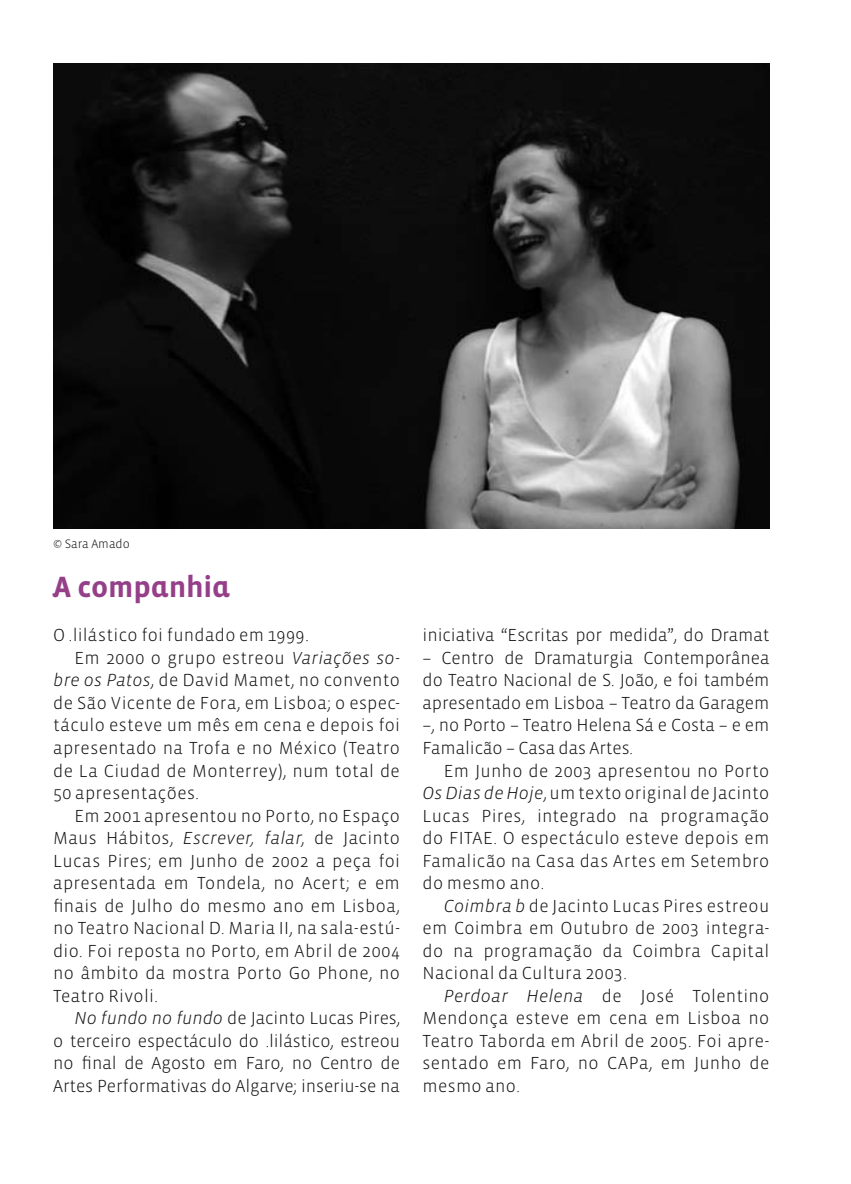
<style>
.page{position:relative;width:851px;height:1184px;background:#fff}
.page>*{position:absolute;margin:0;border:0;box-sizing:border-box;transform-origin:0 0}
.t1{font:700 30px "Vista Sans Alt";letter-spacing:-.005em;color:#953f88}
.t2{font:300 18px/22.5px "Vista Sans";letter-spacing:.015em;color:#121212;text-align:justify}
.t3{font:300 18px "Vista Sans";letter-spacing:-.005em;color:#121212}
.t4{font:300 12.5px "Vista Sans";color:#121212}
.s1{font-style:italic}
</style>
<div class="page">
<img style="left:53px;top:64px;width:716px;height:465px">
<p class="t4" style="left:53px;top:537px;width:78px">© Sara Amado</p>
<h1 class="t1" style="left:53px;top:572px;width:178px">A companhia</h1>
<p class="t2" style="left:53px;top:624px;width:257px">O .lilástico foi fundado em 1999.</p>
<p class="t2" style="left:74px;top:647px;width:327px">Em 2000 o grupo estreou <span class="s1">Variações so-</span></p>
<p class="t2" style="left:53px;top:669px;width:348px"><span class="s1">bre os Patos</span>, de David Mamet, no convento</p>
<p class="t2" style="left:53px;top:692px;width:348px">de São Vicente de Fora, em Lisboa; o espec-</p>
<p class="t2" style="left:53px;top:714px;width:348px">táculo esteve um mês em cena e depois foi</p>
<p class="t2" style="left:53px;top:737px;width:348px">apresentado na Trofa e no México (Teatro</p>
<p class="t2" style="left:53px;top:759px;width:348px">de La Ciudad de Monterrey), num total de</p>
<p class="t2" style="left:53px;top:782px;width:147px">50 apresentações.</p>
<p class="t2" style="left:74px;top:804px;width:327px">Em 2001 apresentou no Porto, no Espaço</p>
<p class="t2" style="left:53px;top:827px;width:348px">Maus Hábitos, <span class="s1">Escrever, falar</span>, de Jacinto</p>
<p class="t2" style="left:53px;top:849px;width:348px">Lucas Pires; em Junho de 2002 a peça foi</p>
<p class="t2" style="left:53px;top:872px;width:348px">apresentada em Tondela, no Acert; e em</p>
<p class="t2" style="left:53px;top:894px;width:348px">finais de Julho do mesmo ano em Lisboa,</p>
<p class="t2" style="left:53px;top:917px;width:348px">no Teatro Nacional D. Maria II, na sala-estú-</p>
<p class="t2" style="left:53px;top:939px;width:348px">dio. Foi reposta no Porto, em Abril de 2004</p>
<p class="t2" style="left:53px;top:962px;width:348px">no âmbito da mostra Porto Go Phone, no</p>
<p class="t2" style="left:53px;top:984px;width:106px">Teatro Rivoli.</p>
<p class="t3" style="left:74px;top:1008px;width:327px"><span class="s1">No fundo no fundo</span> de Jacinto Lucas Pires,</p>
<p class="t3" style="left:53px;top:1031px;width:348px">o terceiro espectáculo do .lilástico, estreou</p>
<p class="t3" style="left:53px;top:1053px;width:348px">no final de Agosto em Faro, no Centro de</p>
<p class="t3" style="left:53px;top:1076px;width:348px">Artes Performativas do Algarve; inseriu-se na</p>
<p class="t3" style="left:422px;top:626px;width:348px">iniciativa “Escritas por medida”, do Dramat</p>
<p class="t2" style="left:422px;top:647px;width:348px">– Centro de Dramaturgia Contemporânea do Teatro Nacional de S. João, e foi também apresentado em Lisboa – Teatro da Garagem –, no Porto – Teatro Helena Sá e Costa – e em Famalicão – Casa das Artes.</p>
<p class="t2" style="left:422px;top:759px;width:348px;text-indent:21px">Em Junho de 2003 apresentou no Porto <span class="s1">Os Dias de Hoje</span>, um texto original de Jacinto Lucas Pires, integrado na programação do FITAE. O espectáculo esteve depois em Famalicão na Casa das Artes em Setembro do mesmo ano.</p>
<p class="t2" style="left:422px;top:894px;width:348px;text-indent:21px"><span class="s1">Coimbra b</span> de Jacinto Lucas Pires estreou em Coimbra em Outubro de 2003 integra&shy;do na programação da Coimbra Capital Nacional da Cultura 2003.</p>
<p class="t2" style="left:422px;top:984px;width:348px;text-indent:21px"><span class="s1">Perdoar Helena</span> de José Tolentino Mendonça esteve em cena em Lisboa no Teatro Taborda em Abril de 2005. Foi apre&shy;sentado em Faro, no CAPa, em Junho de mesmo ano.</p>
</div>
